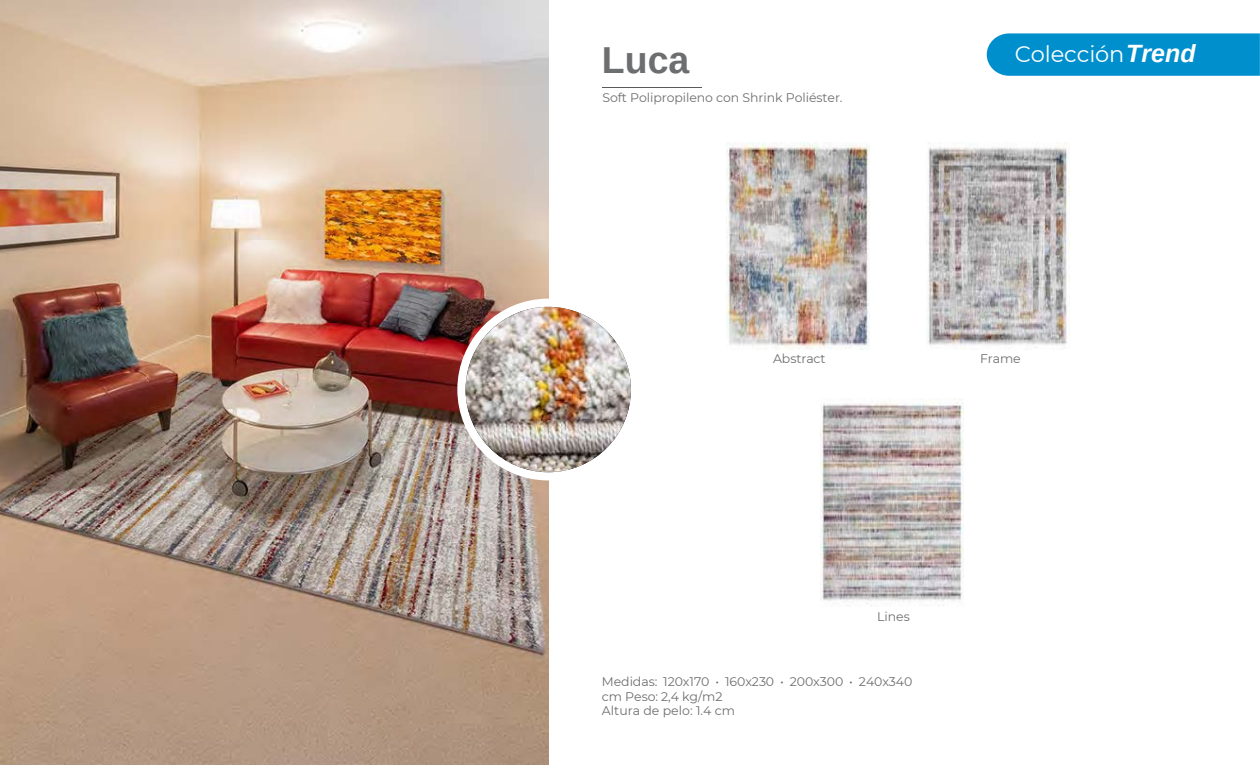
<style>
.page{position:relative;width:1260px;height:765px;background:#fff}
.page>*{position:absolute;margin:0;border:0;box-sizing:border-box;transform-origin:0 0}
.t1{font:700 37.5px "Arimo";color:#6d6e70}
.t2{font:italic 700 25px "Arimo";color:#fff}
.t3{font:22.5px "Montserrat";letter-spacing:-.005em;color:#fff}
.t4{font:12.5px/14px "Montserrat";letter-spacing:-.005em;color:#6d6e70}
</style>
<div class="page">
<img style="left:0;top:0;width:548px;height:765px">
<hr style="left:602px;top:87px;width:99px;height:1px;background:#5a5a5d">
<img style="left:926px;top:143px;width:144px;height:207px">
<img style="left:820px;top:398px;width:144px;height:208px">
<img style="left:726px;top:143px;width:143px;height:207px">
<img style="left:457px;top:299px;width:174px;height:181px">
<img style="left:466px;top:307px;width:165px;height:165px;border-radius:50%">
<div style="left:987px;top:33px;width:273px;height:43px;background:#008fcd"></div>
<p class="t1" style="left:602px;top:39px;width:89px">Luca</p>
<p class="t4" style="left:602px;top:91px;width:242px">Soft Polipropileno con Shrink Poliéster.</p>
<p class="t3" style="left:1015px;top:40px;width:111px">Colección</p>
<p class="t2" style="left:1126px;top:39px;width:71px">Trend</p>
<p class="t4" style="left:773px;top:351px;width:54px">Abstract</p>
<p class="t4" style="left:980px;top:351px;width:42px">Frame</p>
<p class="t4" style="left:877px;top:610px;width:34px">Lines</p>
<p class="t4" style="left:602px;top:675px;width:312px">Medidas: 120x170 • 160x230 • 200x300 • 240x340 cm Peso: 2,4 kg/m2</p>
<p class="t4" style="left:602px;top:703px;width:135px">Altura de pelo: 1.4 cm</p>
</div>
